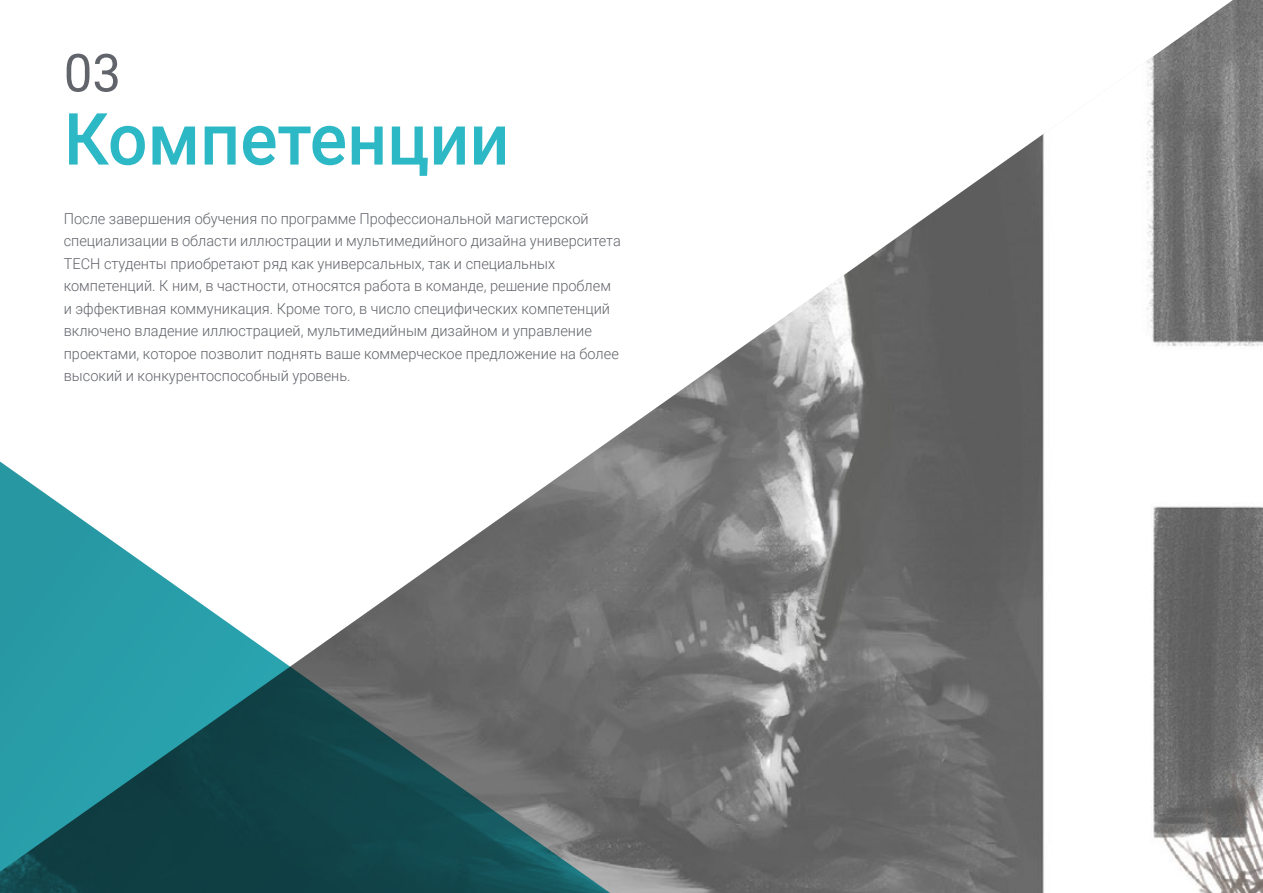
<style>
.page{position:relative;width:1263px;height:893px;background:#fff}
.page>*{position:absolute;margin:0;border:0;box-sizing:border-box;transform-origin:0 0}
.t1{font:500 72px "Roboto";color:#2db8c5}
.t2{font:52.5px "Roboto";color:#61646a}
.t3{font:300 15px/22.5px "Roboto";color:#61646a}
</style>
<div class="page">
<img style="left:602px;top:0;width:661px;height:893px">
<svg style="left:0;top:446px;width:640px;height:447px"></svg>
<h2 class="t2" style="left:64px;top:36px;width:59px">03</h2>
<h1 class="t1" style="left:64px;top:89px;width:447px">Компетенции</h1>
<p class="t3" style="left:64px;top:207px;width:558px">После завершения обучения по программе Профессиональной магистерской специализации в области иллюстрации и мультимедийного дизайна университета TECH студенты приобретают ряд как универсальных, так и специальных компетенций. К ним, в частности, относятся работа в команде, решение проблем и эффективная коммуникация. Кроме того, в число специфических компетенций включено владение иллюстрацией, мультимедийным дизайном и управление проектами, которое позволит поднять ваше коммерческое предложение на более высокий и конкурентоспособный уровень.</p>
</div>
